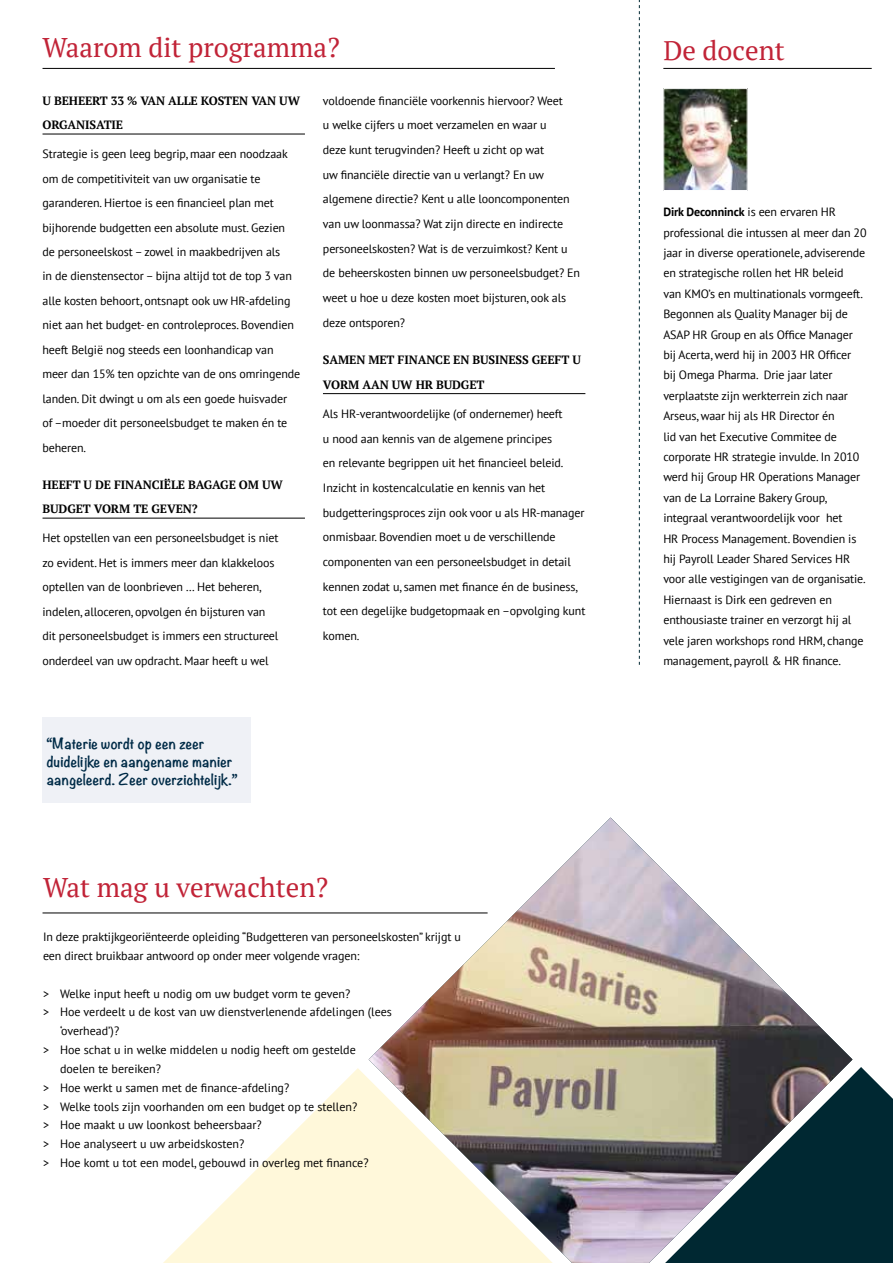
<style>
.page{position:relative;width:893px;height:1263px;background:#fff}
.page>*{position:absolute;margin:0;border:0;box-sizing:border-box;transform-origin:0 0}
.t1{font:27px "PT Serif";color:#c12337}
.t2{font:700 13.5px/18px "Noteworthy";letter-spacing:.02em;color:#002b47}
.t3{font:12px/20.4px "PT Sans";letter-spacing:-.01em;color:#000}
.t4{font:700 12px/24.5px "PT Serif";letter-spacing:-.01em;color:#000}
.s1{font-weight:700}
</style>
<div class="page">
<svg style="left:163px;top:1068px;width:206px;height:195px;fill:#fff8da"></svg>
<div style="left:852px;top:1067px;width:41px;height:196px;background:#002832"></div>
<div style="left:43px;top:718px;width:208px;height:85px;background:#eff1f6"></div>
<hr style="left:43px;top:134px;width:262px;height:1px;background:#000">
<hr style="left:43px;top:518px;width:262px;height:1px;background:#000">
<hr style="left:323px;top:393px;width:262px;height:1px;background:#000">
<hr style="left:43px;top:68px;width:512px;height:1px;background:#000">
<hr style="left:43px;top:912px;width:445px;height:1px;background:#000">
<img style="left:369px;top:817px;width:483px;height:446px">
<hr style="left:663px;top:68px;width:209px;height:1px;background:#000">
<img style="left:665px;top:90px;width:81px;height:99px">
<div style="left:663px;top:88px;width:85px;height:103px;border:1px solid #fff"></div>
<svg style="left:639px;top:0;width:1px;height:665px"></svg>
<h1 class="t1" style="left:43px;top:30px;width:299px">Waarom dit programma?</h1>
<p class="t4" style="left:43px;top:88px;width:259px">U BEHEERT 33 % VAN ALLE KOSTEN VAN UW<br>ORGANISATIE</p>
<p class="t3" style="left:43px;top:141px;width:259px;line-height:24.5px">Strategie is geen leeg begrip, maar een noodzaak om de competitiviteit van uw organisatie te garanderen. Hiertoe is een financieel plan met bijhorende budgetten een absolute must. Gezien de personeelskost – zowel in maakbedrijven als<br>in de dienstensector – bijna altijd tot de top 3 van alle kosten behoort, ontsnapt ook uw HR-afdeling niet aan het budget- en controleproces. Bovendien heeft België nog steeds een loonhandicap van meer dan 15% ten opzichte van de ons omringende landen. Dit dwingt u om als een goede huisvader<br>of –moeder dit personeelsbudget te maken én te beheren.</p>
<p class="t4" style="left:43px;top:472px;width:242px">HEEFT U DE FINANCIËLE BAGAGE OM UW<br>BUDGET VORM TE GEVEN?</p>
<p class="t3" style="left:43px;top:525px;width:238px;line-height:24.5px">Het opstellen van een personeelsbudget is niet zo evident. Het is immers meer dan klakkeloos optellen van de loonbrieven … Het beheren, indelen, alloceren, opvolgen én bijsturen van dit personeelsbudget is immers een structureel onderdeel van uw opdracht. Maar heeft u wel</p>
<p class="t3" style="left:323px;top:88px;width:259px;line-height:24.8px">voldoende financiële voorkennis hiervoor? Weet<br>u welke cijfers u moet verzamelen en waar u<br>deze kunt terugvinden? Heeft u zicht op wat<br>uw financiële directie van u verlangt? En uw algemene directie? Kent u alle looncomponenten van uw loonmassa? Wat zijn directe en indirecte personeelskosten? Wat is de verzuimkost? Kent u de beheerskosten binnen uw personeelsbudget? En weet u hoe u deze kosten moet bijsturen, ook als deze ontsporen?</p>
<p class="t4" style="left:323px;top:347px;width:259px">SAMEN MET FINANCE EN BUSINESS GEEFT U<br>VORM AAN UW HR BUDGET</p>
<p class="t3" style="left:323px;top:401px;width:264px;line-height:24.8px">Als HR-verantwoordelijke (of ondernemer) heeft<br>u nood aan kennis van de algemene principes<br>en relevante begrippen uit het financieel beleid.<br>Inzicht in kostencalculatie en kennis van het budgetteringsproces zijn ook voor u als HR-manager onmisbaar. Bovendien moet u de verschillende componenten van een personeelsbudget in detail kennen zodat u, samen met finance én de business, tot een degelijke budgetopmaak en –opvolging kunt komen.</p>
<p class="t2" style="left:47px;top:735px;width:192px">“Materie wordt op een zeer duidelijke en aangename manier aangeleerd. Zeer overzichtelijk.”</p>
<h1 class="t1" style="left:43px;top:870px;width:287px">Wat mag u verwachten?</h1>
<p class="t3" style="left:43px;top:927px;width:419px;line-height:18.9px">In deze praktijkgeoriënteerde opleiding “Budgetteren van personeelskosten” krijgt u een direct bruikbaar antwoord op onder meer volgende vragen:</p>
<p class="t3" style="left:43px;top:983px;width:309px">&gt; Welke input heeft u nodig om uw budget vorm te geven?</p>
<p class="t3" style="left:43px;top:1002px;width:350px">&gt; Hoe verdeelt u de kost van uw dienstverlenende afdelingen (lees</p>
<p class="t3" style="left:60px;top:1020px;width:61px">‘overhead’)?</p>
<p class="t3" style="left:43px;top:1039px;width:314px">&gt; Hoe schat u in welke middelen u nodig heeft om gestelde</p>
<p class="t3" style="left:60px;top:1058px;width:103px">doelen te bereiken?</p>
<p class="t3" style="left:43px;top:1077px;width:248px">&gt; Hoe werkt u samen met de finance-afdeling?</p>
<p class="t3" style="left:43px;top:1096px;width:316px">&gt; Welke tools zijn voorhanden om een budget op te stellen?</p>
<p class="t3" style="left:43px;top:1115px;width:220px">&gt; Hoe maakt u uw loonkost beheersbaar?</p>
<p class="t3" style="left:43px;top:1133px;width:203px">&gt; Hoe analyseert u uw arbeidskosten?</p>
<p class="t3" style="left:43px;top:1152px;width:327px">&gt; Hoe komt u tot een model, gebouwd in overleg met finance?</p>
<h1 class="t1" style="left:663px;top:33px;width:123px">De docent</h1>
<p class="t3" style="left:663px;top:202px;width:205px"><span class="s1">Dirk Deconninck</span> is een ervaren HR professional die intussen al meer dan 20 jaar in diverse operationele, adviserende en strategische rollen het HR beleid<br>van KMO’s en multinationals vormgeeft.<br>Begonnen als Quality Manager bij de ASAP HR Group en als Office Manager bij Acerta, werd hij in 2003 HR Officer bij Omega Pharma. Drie jaar later verplaatste zijn werkterrein zich naar Arseus, waar hij als HR Director én<br>lid van het Executive Commitee de corporate HR strategie invulde. In 2010 werd hij Group HR Operations Manager van de La Lorraine Bakery Group, integraal verantwoordelijk voor het<br>HR Process Management. Bovendien is hij Payroll Leader Shared Services HR voor alle vestigingen van de organisatie.<br>Hiernaast is Dirk een gedreven en enthousiaste trainer en verzorgt hij al vele jaren workshops rond HRM, change management, payroll &amp; HR finance.</p>
</div>
